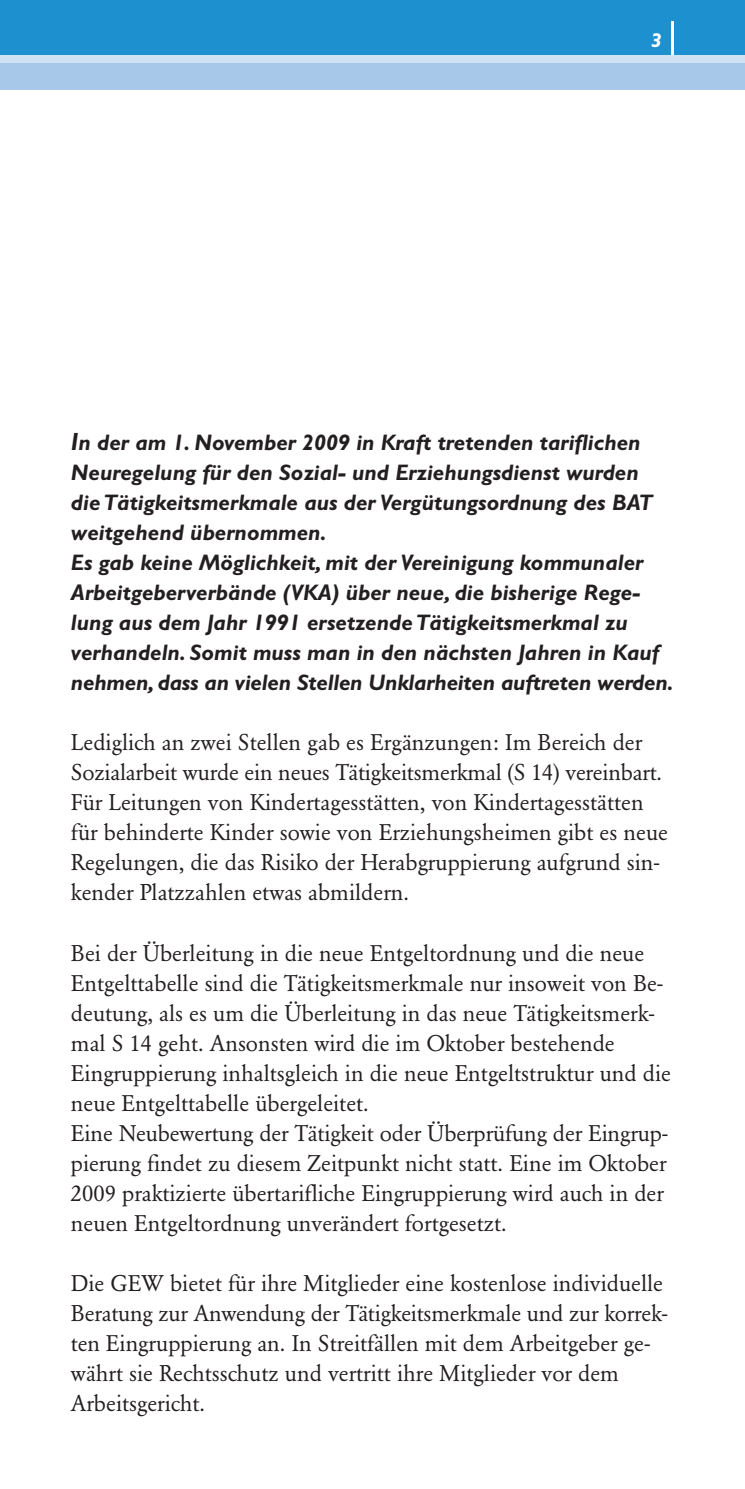
<style>
.page{position:relative;width:745px;height:1489px;background:#fff}
.page>*{position:absolute;margin:0;border:0;box-sizing:border-box;transform-origin:0 0}
.t1{font:22.5px/30px "Garamond BE";color:#231f20}
.t2{font:italic 700 22.5px/30px "Gill Sans";color:#231f20}
.t3{font:italic 700 20px "Gill Sans";color:#fff}
.s1{font-size:25px}
</style>
<div class="page">
<div style="left:0;top:0;width:744px;height:59px;background:#1d90d0"></div>
<hr style="left:671px;top:21px;width:2px;height:72px;background:#fff">
<div style="left:0;top:60px;width:744px;height:30px;background:#a7c8e8"></div>
<div style="left:0;top:55px;width:744px;height:8px;background:#d0e2f3"></div>
<p class="t3" style="left:650px;top:33px;width:12px">3</p>
<p class="t2" style="left:71px;top:430px;width:603px"><span class="s1">I</span>n der am 1. November 2009 in Kraft tretenden tariflichen Neuregelung für den Sozial- und Erziehungsdienst wurden dieTätigkeitsmerkmale aus der Vergütungsordnung des BAT weitgehend übernommen.<br>Es gab keine Möglichkeit, mit der Vereinigung kommunaler Arbeitgeberverbände (VKA) über neue, die bisherige Rege&shy;lung aus dem Jahr 1991 ersetzendeTätigkeitsmerkmal zu verhandeln. Somit muss man in den nächsten Jahren in Kauf nehmen, dass an vielen Stellen Unklarheiten auftreten werden.</p>
<p class="t1" style="left:71px;top:729px;width:598px">Lediglich an zwei Stellen gab es Ergänzungen: Im Bereich der Sozialarbeit wurde ein neues Tätigkeitsmerkmal (S 14) vereinbart.<br>Für Leitungen von Kindertagesstätten, von Kindertagesstätten für behinderte Kinder sowie von Erziehungsheimen gibt es neue Regelungen, die das Risiko der Herabgruppierung aufgrund sin&shy;kender Platzzahlen etwas abmildern.</p>
<p class="t1" style="left:71px;top:939px;width:601px">Bei der Überleitung in die neue Entgeltordnung und die neue Entgelttabelle sind die Tätigkeitsmerkmale nur insoweit von Be&shy;deutung, als es um die Überleitung in das neue Tätigkeitsmerk&shy;mal S 14 geht. Ansonsten wird die im Oktober bestehende Eingruppierung inhaltsgleich in die neue Entgeltstruktur und die neue Entgelttabelle übergeleitet.<br>Eine Neubewertung der Tätigkeit oder Überprüfung der Eingrup&shy;pierung findet zu diesem Zeitpunkt nicht statt. Eine im Oktober 2009 praktizierte übertarifliche Eingruppierung wird auch in der neuen Entgeltordnung unverändert fortgesetzt.</p>
<p class="t1" style="left:71px;top:1269px;width:598px">Die GEW bietet für ihre Mitglieder eine kostenlose individuelle Beratung zur Anwendung der Tätigkeitsmerkmale und zur korrek&shy;ten Eingruppierung an. In Streitfällen mit dem Arbeitgeber ge&shy;währt sie Rechtsschutz und vertritt ihre Mitglieder vor dem Arbeitsgericht.</p>
</div>
